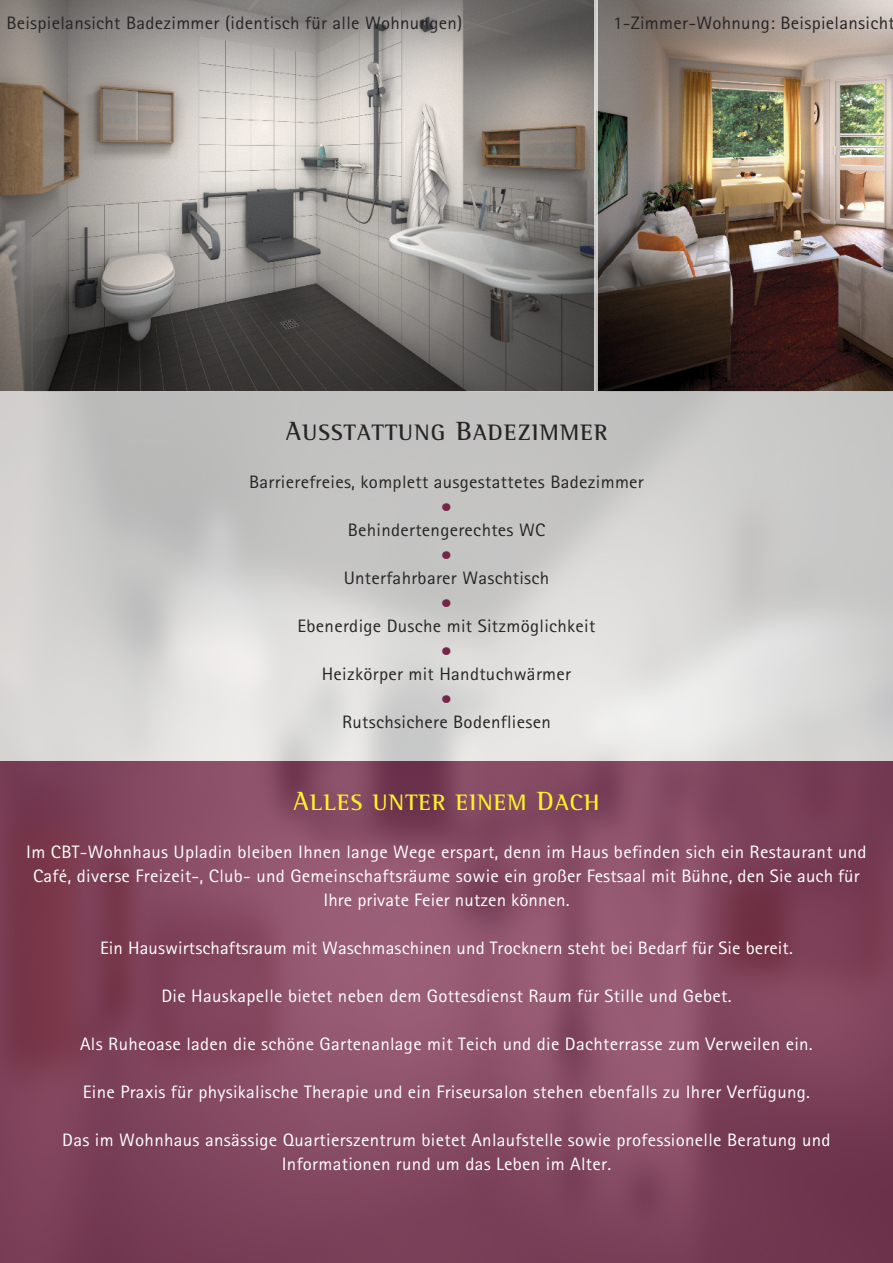
<style>
.page{position:relative;width:893px;height:1263px;background:#fff}
.page>*{position:absolute;margin:0;border:0;box-sizing:border-box;transform-origin:0 0}
.t1{font:700 22.95px "Rotis Semi Serif Std";letter-spacing:.05em;color:#272526}
.t2{font:700 22.95px "Rotis Semi Serif Std";letter-spacing:.05em;color:#fff129}
.t3{font:18px/24px "Rotis Sans Serif Std";letter-spacing:.015em;color:#fff;text-align:center;scale:1.05 1}
.t4{font:18px "Rotis Sans Serif Std";letter-spacing:.015em;color:#272526;scale:1.05 1}
.s1{font-size:27px}
</style>
<div class="page">
<img style="left:0;top:0;width:893px;height:391px">
<div style="left:0;top:391px;width:893px;height:370px;background:#fff;opacity:.7"></div>
<div style="left:0;top:761px;width:893px;height:502px;background:#772449;opacity:.7"></div>
<hr style="left:594px;top:0;width:3px;height:391px;background:#fff;opacity:.7">
<svg style="left:442px;top:503px;width:9px;height:8px"></svg>
<svg style="left:442px;top:551px;width:9px;height:8px"></svg>
<svg style="left:442px;top:599px;width:9px;height:8px"></svg>
<svg style="left:442px;top:647px;width:9px;height:8px"></svg>
<svg style="left:442px;top:695px;width:9px;height:8px"></svg>
<p class="t4" style="left:6px;top:17px;width:436px">Beispielansicht Badezimmer (identisch für alle Wohnungen)</p>
<p class="t4" style="left:613px;top:17px;width:270px">1-Zimmer-Wohnung: Beispielansicht</p>
<p class="t1" style="left:286px;top:424px;width:323px"><span class="s1">A</span>USSTATTUNG <span class="s1">B</span>ADEZIMMER</p>
<p class="t4" style="left:249px;top:476px;width:378px">Barrierefreies, komplett ausgestattetes Badezimmer</p>
<p class="t4" style="left:348px;top:524px;width:190px">Behindertengerechtes WC</p>
<p class="t4" style="left:344px;top:572px;width:197px">Unterfahrbarer Waschtisch</p>
<p class="t4" style="left:298px;top:620px;width:285px">Ebenerdige Dusche mit Sitzmöglichkeit</p>
<p class="t4" style="left:322px;top:668px;width:239px">Heizkörper mit Handtuchwärmer</p>
<p class="t4" style="left:342px;top:716px;width:200px">Rutschsichere Bodenfliesen</p>
<p class="t2" style="left:294px;top:794px;width:308px"><span class="s1">A</span>LLES UNTER EINEM <span class="s1">D</span>ACH</p>
<p class="t3" style="left:26px;top:842px;width:802px">Im CBT-Wohnhaus Upladin bleiben Ihnen lange Wege erspart, denn im Haus befinden sich ein Restaurant und<br>Café, diverse Freizeit-, Club- und Gemeinschaftsräume sowie ein großer Festsaal mit Bühne, den Sie auch für<br>Ihre private Feier nutzen können.</p>
<p class="t3" style="left:100px;top:938px;width:661px">Ein Hauswirtschaftsraum mit Waschmaschinen und Trocknern steht bei Bedarf für Sie bereit.</p>
<p class="t3" style="left:161px;top:986px;width:544px">Die Hauskapelle bietet neben dem Gottesdienst Raum für Stille und Gebet.</p>
<p class="t3" style="left:80px;top:1034px;width:699px">Als Ruheoase laden die schöne Gartenanlage mit Teich und die Dachterrasse zum Verweilen ein.</p>
<p class="t3" style="left:83px;top:1082px;width:694px">Eine Praxis für physikalische Therapie und ein Friseursalon stehen ebenfalls zu Ihrer Verfügung.</p>
<p class="t3" style="left:62px;top:1130px;width:733px">Das im Wohnhaus ansässige Quartierszentrum bietet Anlaufstelle sowie professionelle Beratung und<br>Informationen rund um das Leben im Alter.</p>
</div>
